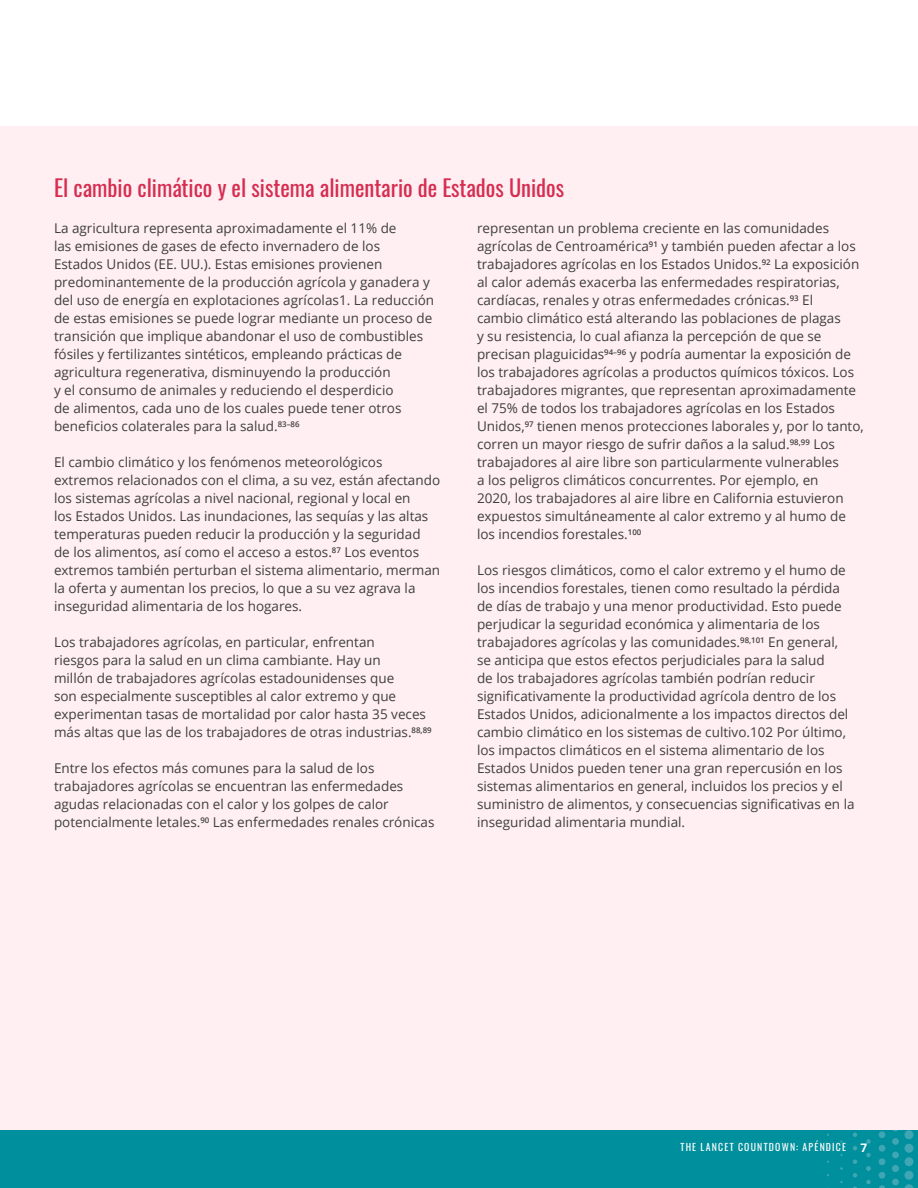
<style>
.page{position:relative;width:918px;height:1188px;background:#fff}
.page>*{position:absolute;margin:0;border:0;box-sizing:border-box;transform-origin:0 0}
.Header_1{font:22.5px "Oswald";color:#d62d50}
.divider_1{font:13.5px/18px "Open Sans";color:#3e3e3f}
.t1{font:9.75px "Oswald";letter-spacing:.125em;color:#fff}
.s1{font-family:"Open Sans";font-weight:700;font-size:11.85px}
</style>
<div class="page">
<div style="left:0;top:1130px;width:918px;height:58px;background:#008f9c"></div>
<div style="left:892px;top:1125px;width:7px;height:6px;background:#40a6b3;border-radius:50%"></div>
<div style="left:892px;top:1138px;width:7px;height:7px;background:#40a6b3;border-radius:50%"></div>
<div style="left:892px;top:1152px;width:7px;height:6px;background:#40a6b3;border-radius:50%"></div>
<div style="left:879px;top:1131px;width:6px;height:7px;background:#40a6b3;border-radius:50%"></div>
<div style="left:879px;top:1145px;width:6px;height:7px;background:#40a6b3;border-radius:50%"></div>
<div style="left:879px;top:1158px;width:6px;height:7px;background:#40a6b3;border-radius:50%"></div>
<svg style="left:866px;top:1139px;width:5px;height:5px"></svg>
<svg style="left:866px;top:1153px;width:5px;height:4px"></svg>
<svg style="left:853px;top:1132px;width:4px;height:5px"></svg>
<svg style="left:853px;top:1146px;width:4px;height:4px"></svg>
<svg style="left:853px;top:1160px;width:4px;height:4px"></svg>
<svg style="left:904px;top:1130px;width:10px;height:58px"></svg>
<div style="left:892px;top:1165px;width:7px;height:7px;background:#40a6b3;border-radius:50%"></div>
<div style="left:892px;top:1179px;width:7px;height:6px;background:#40a6b3;border-radius:50%"></div>
<div style="left:879px;top:1172px;width:6px;height:7px;background:#40a6b3;border-radius:50%"></div>
<svg style="left:879px;top:1185px;width:6px;height:3px"></svg>
<svg style="left:866px;top:1166px;width:5px;height:5px"></svg>
<svg style="left:866px;top:1180px;width:5px;height:4px"></svg>
<svg style="left:853px;top:1173px;width:4px;height:5px"></svg>
<hr style="left:0;top:1130px;width:1px;height:58px;background:#0b6fa1">
<div style="left:0;top:126px;width:918px;height:1004px;background:#ffeff3"></div>
<p class="Header_1" style="left:54px;top:172px;width:512px">El cambio climático y el sistema alimentario de Estados Unidos</p>
<p class="divider_1" style="left:54px;top:219px;width:382px">La agricultura representa aproximadamente el 11% de<br>las emisiones de gases de efecto invernadero de los<br>Estados Unidos (EE. UU.). Estas emisiones provienen predominantemente de la producción agrícola y ganadera y del uso de energía en explotaciones agrícolas1. La reducción de estas emisiones se puede lograr mediante un proceso de transición que implique abandonar el uso de combustibles fósiles y fertilizantes sintéticos, empleando prácticas de agricultura regenerativa, disminuyendo la producción<br>y el consumo de animales y reduciendo el desperdicio<br>de alimentos, cada uno de los cuales puede tener otros beneficios colaterales para la salud.<sup>83–86</sup></p>
<p class="divider_1" style="left:54px;top:453px;width:388px">El cambio climático y los fenómenos meteorológicos extremos relacionados con el clima, a su vez, están afectando los sistemas agrícolas a nivel nacional, regional y local en<br>los Estados Unidos. Las inundaciones, las sequías y las altas temperaturas pueden reducir la producción y la seguridad<br>de los alimentos, así como el acceso a estos.<sup>87</sup> Los eventos extremos también perturban el sistema alimentario, merman la oferta y aumentan los precios, lo que a su vez agrava la inseguridad alimentaria de los hogares.</p>
<p class="divider_1" style="left:54px;top:633px;width:379px">Los trabajadores agrícolas, en particular, enfrentan<br>riesgos para la salud en un clima cambiante. Hay un<br>millón de trabajadores agrícolas estadounidenses que<br>son especialmente susceptibles al calor extremo y que experimentan tasas de mortalidad por calor hasta 35 veces más altas que las de los trabajadores de otras industrias.<sup>88,89</sup></p>
<p class="divider_1" style="left:54px;top:759px;width:382px">Entre los efectos más comunes para la salud de los trabajadores agrícolas se encuentran las enfermedades agudas relacionadas con el calor y los golpes de calor potencialmente letales.<sup>90</sup> Las enfermedades renales crónicas</p>
<p class="divider_1" style="left:477px;top:219px;width:388px">representan un problema creciente en las comunidades agrícolas de Centroamérica<sup>91</sup> y también pueden afectar a los trabajadores agrícolas en los Estados Unidos.<sup>92</sup> La exposición al calor además exacerba las enfermedades respiratorias, cardíacas, renales y otras enfermedades crónicas.<sup>93</sup> El<br>cambio climático está alterando las poblaciones de plagas<br>y su resistencia, lo cual afianza la percepción de que se precisan plaguicidas<sup>94–96</sup> y podría aumentar la exposición de los trabajadores agrícolas a productos químicos tóxicos. Los trabajadores migrantes, que representan aproximadamente el 75% de todos los trabajadores agrícolas en los Estados Unidos,<sup>97</sup> tienen menos protecciones laborales y, por lo tanto, corren un mayor riesgo de sufrir daños a la salud.<sup>98,99</sup> Los trabajadores al aire libre son particularmente vulnerables<br>a los peligros climáticos concurrentes. Por ejemplo, en<br>2020, los trabajadores al aire libre en California estuvieron expuestos simultáneamente al calor extremo y al humo de los incendios forestales.<sup>100</sup></p>
<p class="divider_1" style="left:477px;top:561px;width:379px">Los riesgos climáticos, como el calor extremo y el humo de los incendios forestales, tienen como resultado la pérdida de días de trabajo y una menor productividad. Esto puede perjudicar la seguridad económica y alimentaria de los trabajadores agrícolas y las comunidades.<sup>98,101</sup> En general, se anticipa que estos efectos perjudiciales para la salud<br>de los trabajadores agrícolas también podrían reducir significativamente la productividad agrícola dentro de los Estados Unidos, adicionalmente a los impactos directos del cambio climático en los sistemas de cultivo.102 Por último, los impactos climáticos en el sistema alimentario de los Estados Unidos pueden tener una gran repercusión en los sistemas alimentarios en general, incluidos los precios y el suministro de alimentos, y consecuencias significativas en la inseguridad alimentaria mundial.</p>
<p class="t1" style="left:680px;top:1141px;width:188px">THE LANCET COUNTDOWN: APÉNDICE <span class="s1">7</span></p>
</div>
